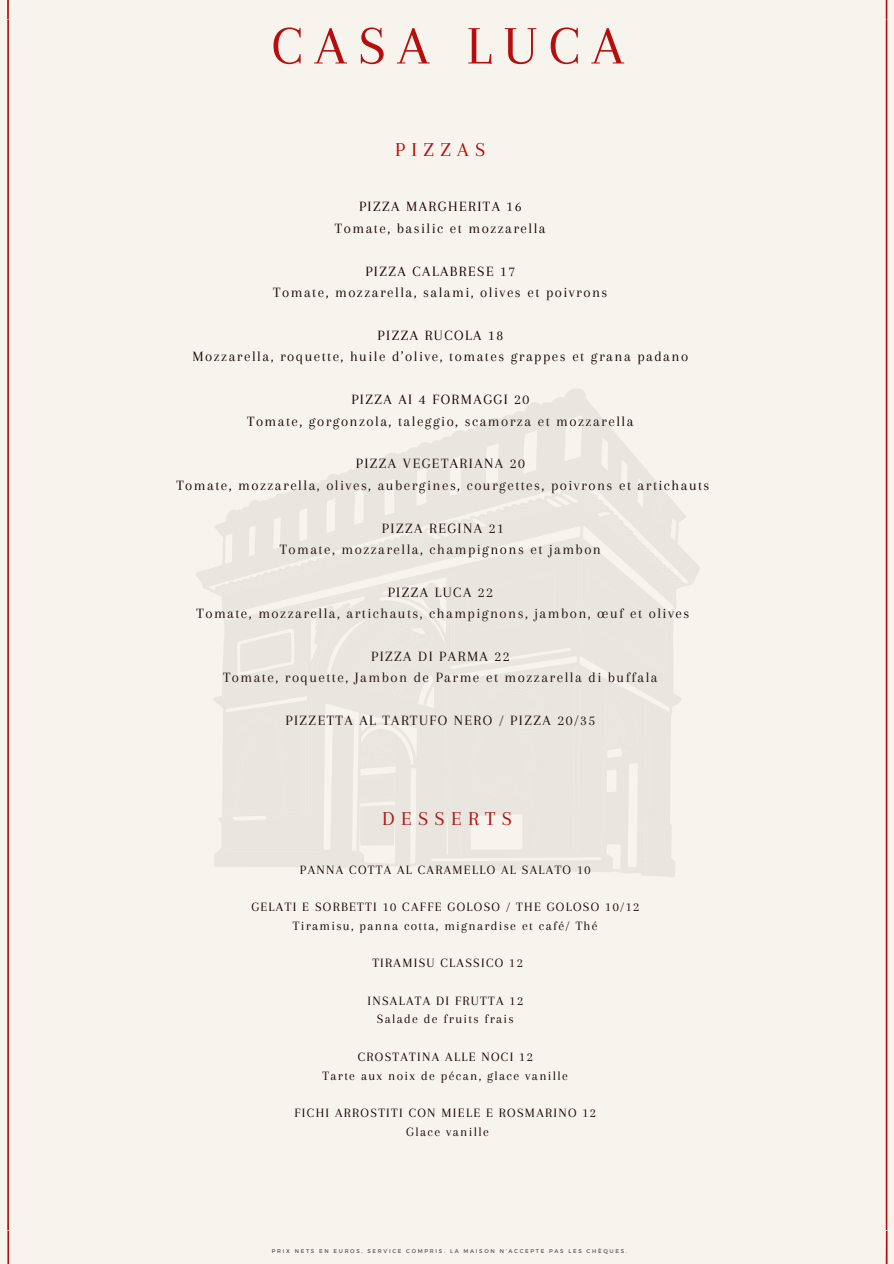
<style>
.page{position:relative;width:894px;height:1264px;background:#fff}
.page>*{position:absolute;margin:0;border:0;box-sizing:border-box;transform-origin:0 0}
.t1{font:56.1px "Arapey";letter-spacing:.205em;color:#b60d0d}
.t2{font:20.4px "Arapey";letter-spacing:.31em;color:#b60d0d}
.t3{font:14.7px "Arapey";letter-spacing:.1em;color:#170503}
.t4{font:13.2px "Arapey";letter-spacing:.1em;color:#170503}
.t5{font:5.4px "Montserrat";letter-spacing:.31em;color:#545454}
</style>
<div class="page">
<div style="left:0;top:0;width:893px;height:1263px;background:#f6f4ec"></div>
<svg style="left:195px;top:387px;width:504px;height:490px;background:#efede5"></svg>
<svg style="left:226px;top:848px;width:92px;height:3px"></svg>
<svg style="left:445px;top:687px;width:4px;height:118px"></svg>
<svg style="left:459px;top:817px;width:2px;height:35px"></svg>
<svg style="left:535px;top:815px;width:2px;height:35px"></svg>
<svg style="left:464px;top:501px;width:88px;height:28px;background:#e9e7e0"></svg>
<svg style="left:218px;top:533px;width:214px;height:62px;background:#eae8e1"></svg>
<div style="left:222px;top:716px;width:74px;height:105px;background:#e8e6df"></div>
<svg style="left:444px;top:571px;width:11px;height:83px"></svg>
<div style="left:455px;top:681px;width:90px;height:128px;background:#e8e6df"></div>
<svg style="left:240px;top:632px;width:52px;height:40px;background:#e9e7e0"></svg>
<div style="left:467px;top:571px;width:89px;height:62px;background:#e8e6df"></div>
<svg style="left:570px;top:490px;width:111px;height:383px;background:#eae8e1"></svg>
<svg style="left:302px;top:602px;width:133px;height:227px;background:#e9e7e0"></svg>
<p class="t1" style="left:271px;top:15px;width:353px">CASA LUCA</p>
<p class="t2" style="left:395px;top:138px;width:92px">PIZZAS</p>
<p class="t3" style="left:359px;top:199px;width:164px">PIZZA MARGHERITA 16</p>
<p class="t3" style="left:335px;top:220px;width:212px">Tomate, basilic et mozzarella</p>
<p class="t3" style="left:365px;top:263px;width:151px">PIZZA CALABRESE 17</p>
<p class="t3" style="left:273px;top:284px;width:335px">Tomate, mozzarella, salami, olives et poivrons</p>
<p class="t3" style="left:377px;top:327px;width:127px">PIZZA RUCOLA 18</p>
<p class="t3" style="left:192px;top:348px;width:497px">Mozzarella, roquette, huile d’olive, tomates grappes et grana padano</p>
<p class="t3" style="left:351px;top:391px;width:179px">PIZZA AI 4 FORMAGGI 20</p>
<p class="t3" style="left:247px;top:413px;width:388px">Tomate, gorgonzola, taleggio, scamorza et mozzarella</p>
<p class="t3" style="left:355px;top:455px;width:171px">PIZZA VEGETARIANA 20</p>
<p class="t3" style="left:176px;top:477px;width:534px">Tomate, mozzarella, olives, aubergines, courgettes, poivrons et artichauts</p>
<p class="t3" style="left:382px;top:520px;width:123px">PIZZA REGINA 21</p>
<p class="t3" style="left:279px;top:541px;width:323px">Tomate, mozzarella, champignons et jambon</p>
<p class="t3" style="left:387px;top:584px;width:107px">PIZZA LUCA 22</p>
<p class="t3" style="left:196px;top:605px;width:494px">Tomate, mozzarella, artichauts, champignons, jambon, œuf et olives</p>
<p class="t3" style="left:371px;top:648px;width:140px">PIZZA DI PARMA 22</p>
<p class="t3" style="left:223px;top:669px;width:436px">Tomate, roquette, Jambon de Parme et mozzarella di buffala</p>
<p class="t3" style="left:285px;top:712px;width:311px">PIZZETTA AL TARTUFO NERO / PIZZA 20/35</p>
<p class="t2" style="left:382px;top:806px;width:131px">DESSERTS</p>
<p class="t4" style="left:300px;top:862px;width:292px">PANNA COTTA AL CARAMELLO AL SALATO 10</p>
<p class="t4" style="left:251px;top:899px;width:389px">GELATI E SORBETTI 10 CAFFE GOLOSO / THE GOLOSO 10/12</p>
<p class="t4" style="left:293px;top:918px;width:306px">Tiramisu, panna cotta, mignardise et café/ Thé</p>
<p class="t4" style="left:372px;top:955px;width:152px">TIRAMISU CLASSICO 12</p>
<p class="t4" style="left:367px;top:993px;width:157px">INSALATA DI FRUTTA 12</p>
<p class="t4" style="left:377px;top:1011px;width:138px">Salade de fruits frais</p>
<p class="t4" style="left:357px;top:1049px;width:176px">CROSTATINA ALLE NOCI 12</p>
<p class="t4" style="left:322px;top:1068px;width:247px">Tarte aux noix de pécan, glace vanille</p>
<p class="t4" style="left:294px;top:1105px;width:303px">FICHI ARROSTITI CON MIELE E ROSMARINO 12</p>
<p class="t4" style="left:406px;top:1124px;width:84px">Glace vanille</p>
<p class="t5" style="left:272px;top:1247px;width:356px">PRIX NETS EN EUROS, SERVICE COMPRIS. LA MAISON N’ACCEPTE PAS LES CHÈQUES.</p>
</div>
